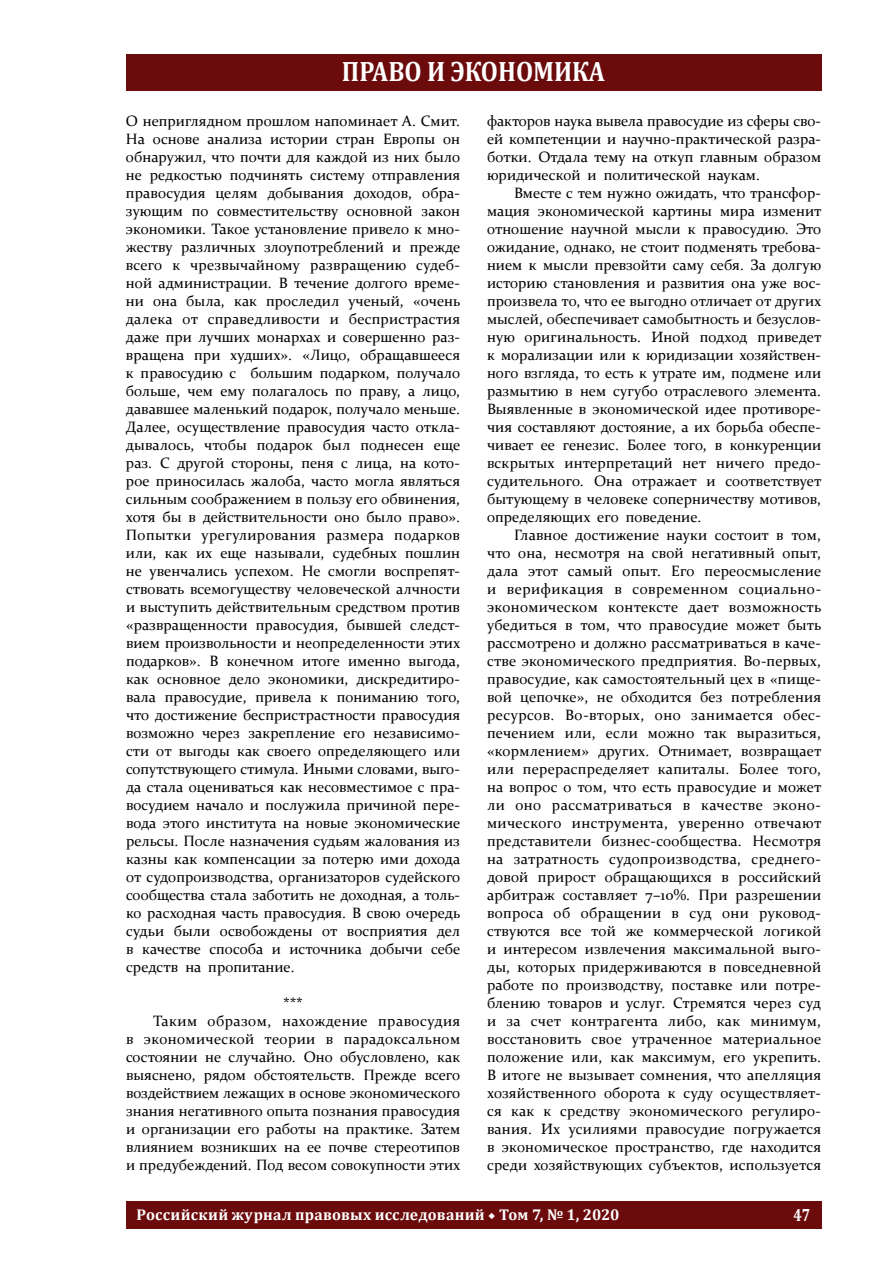
<style>
.page{position:relative;width:893px;height:1263px;background:#fff}
.page>*{position:absolute;margin:0;border:0;box-sizing:border-box;transform-origin:0 0}
.t1{font:700 28.2px "Cambria";color:#fff;scale:.88 1}
.t2{font:700 17.85px "Cambria";color:#fff;scale:.8 1}
.t3{font:700 15.6px "Cambria";letter-spacing:.015em;color:#fff}
.t4{font:15px/18px "Constantia";color:#000;text-align:justify}
.t5{font:700 15px "Constantia";color:#000}
.s1{font-family:"Minion Pro"}
</style>
<div class="page">
<div style="left:126px;top:54px;width:695px;height:36px;background:#6b0b0c"></div>
<div style="left:126px;top:1202px;width:695px;height:27px;background:#6b0b0c"></div>
<h1 class="t1" style="left:342px;top:51px;width:301px">ПРАВО И ЭКОНОМИКА</h1>
<p class="t4" style="left:126px;top:111px;width:336px">О неприглядном прошлом напоминает А. Смит.<br>На основе анализа истории стран Европы он обнаружил, что почти для каждой из них было не редкостью подчинять систему отправления правосудия целям добывания доходов, обра&shy;зующим по совместительству основной закон экономики. Такое установление привело к мно&shy;жеству различных злоупотреблений и прежде всего к чрезвычайному развращению судеб&shy;ной администрации. В течение долгого време&shy;ни она была, как проследил ученый, «очень далека от справедливости и беспристрастия даже при лучших монархах и совершенно раз&shy;вращена при худших». «Лицо, обращавшееся к правосудию с большим подарком, получало больше, чем ему полагалось по праву, а лицо, дававшее маленький подарок, получало меньше.<br>Далее, осуществление правосудия часто откла&shy;дывалось, чтобы подарок был поднесен еще раз. С другой стороны, пеня с лица, на кото&shy;рое приносилась жалоба, часто могла являться сильным соображением в пользу его обвинения, хотя бы в действительности оно было право».<br>Попытки урегулирования размера подарков или, как их еще называли, судебных пошлин не увенчались успехом. Не смогли воспрепят&shy;ствовать всемогуществу человеческой алчности и выступить действительным средством против «развращенности правосудия, бывшей следст&shy;вием произвольности и неопределенности этих подарков». В конечном итоге именно выгода, как основное дело экономики, дискредитиро&shy;вала правосудие, привела к пониманию того, что достижение беспристрастности правосудия возможно через закрепление его независимо&shy;сти от выгоды как своего определяющего или сопутствующего стимула. Иными словами, выго&shy;да стала оцениваться как несовместимое с пра&shy;восудием начало и послужила причиной пере&shy;вода этого института на новые экономические рельсы. После назначения судьям жалования из казны как компенсации за потерю ими дохода от судопроизводства, организаторов судейского сообщества стала заботить не доходная, а толь&shy;ко расходная часть правосудия. В свою очередь судьи были освобождены от восприятия дел в качестве способа и источника добычи себе средств на пропитание.</p>
<p class="t5" style="left:283px;top:993px;width:21px">***</p>
<p class="t4" style="left:126px;top:1011px;width:336px;text-indent:27px">Таким образом, нахождение правосудия в экономической теории в парадоксальном состоянии не случайно. Оно обусловлено, как выяснено, рядом обстоятельств. Прежде всего воздействием лежащих в основе экономического знания негативного опыта познания правосудия и организации его работы на практике. Затем влиянием возникших на ее почве стереотипов и предубеждений. Под весом совокупности этих</p>
<p class="t4" style="left:487px;top:111px;width:336px">факторов наука вывела правосудие из сферы сво&shy;ей компетенции и научно-практической разра&shy;ботки. Отдала тему на откуп главным образом юридической и политической наукам.</p>
<p class="t4" style="left:487px;top:183px;width:336px;text-indent:27px">Вместе с тем нужно ожидать, что трансфор&shy;мация экономической картины мира изменит отношение научной мысли к правосудию. Это ожидание, однако, не стоит подменять требова&shy;нием к мысли превзойти саму себя. За долгую историю становления и развития она уже вос&shy;произвела то, что ее выгодно отличает от других мыслей, обеспечивает самобытность и безуслов&shy;ную оригинальность. Иной подход приведет к морализации или к юридизации хозяйствен&shy;ного взгляда, то есть к утрате им, подмене или размытию в нем сугубо отраслевого элемента.<br>Выявленные в экономической идее противоре&shy;чия составляют достояние, а их борьба обеспе&shy;чивает ее генезис. Более того, в конкуренции вскрытых интерпретаций нет ничего предо&shy;судительного. Она отражает и соответствует бытующему в человеке соперничеству мотивов, определяющих его поведение.</p>
<p class="t4" style="left:487px;top:525px;width:336px;text-indent:27px">Главное достижение науки состоит в том, что она, несмотря на свой негативный опыт, дала этот самый опыт. Его переосмысление и верификация в современном социально&shy;экономическом контексте дает возможность убедиться в том, что правосудие может быть рассмотрено и должно рассматриваться в каче&shy;стве экономического предприятия. Во-первых, правосудие, как самостоятельный цех в «пище&shy;вой цепочке», не обходится без потребления ресурсов. Во-вторых, оно занимается обес&shy;печением или, если можно так выразиться, «кормлением» других. Отнимает, возвращает или перераспределяет капиталы. Более того, на вопрос о том, что есть правосудие и может ли оно рассматриваться в качестве эконо&shy;мического инструмента, уверенно отвечают представители бизнес-сообщества. Несмотря на затратность судопроизводства, среднего&shy;довой прирост обращающихся в российский арбитраж составляет 7–10%. При разрешении вопроса об обращении в суд они руковод&shy;ствуются все той же коммерческой логикой и интересом извлечения максимальной выго&shy;ды, которых придерживаются в повседневной работе по производству, поставке или потре&shy;блению товаров и услуг. Стремятся через суд и за счет контрагента либо, как минимум, восстановить свое утраченное материальное положение или, как максимум, его укрепить.<br>В итоге не вызывает сомнения, что апелляция хозяйственного оборота к суду осуществляет&shy;ся как к средству экономического регулиро&shy;вания. Их усилиями правосудие погружается в экономическое пространство, где находится среди хозяйствующих субъектов, используется</p>
<p class="t3" style="left:137px;top:1203px;width:484px">Российский журнал правовых исследований <span class="s1">◆</span> Том 7, № 1, 2020</p>
<p class="t2" style="left:793px;top:1202px;width:23px">47</p>
</div>
